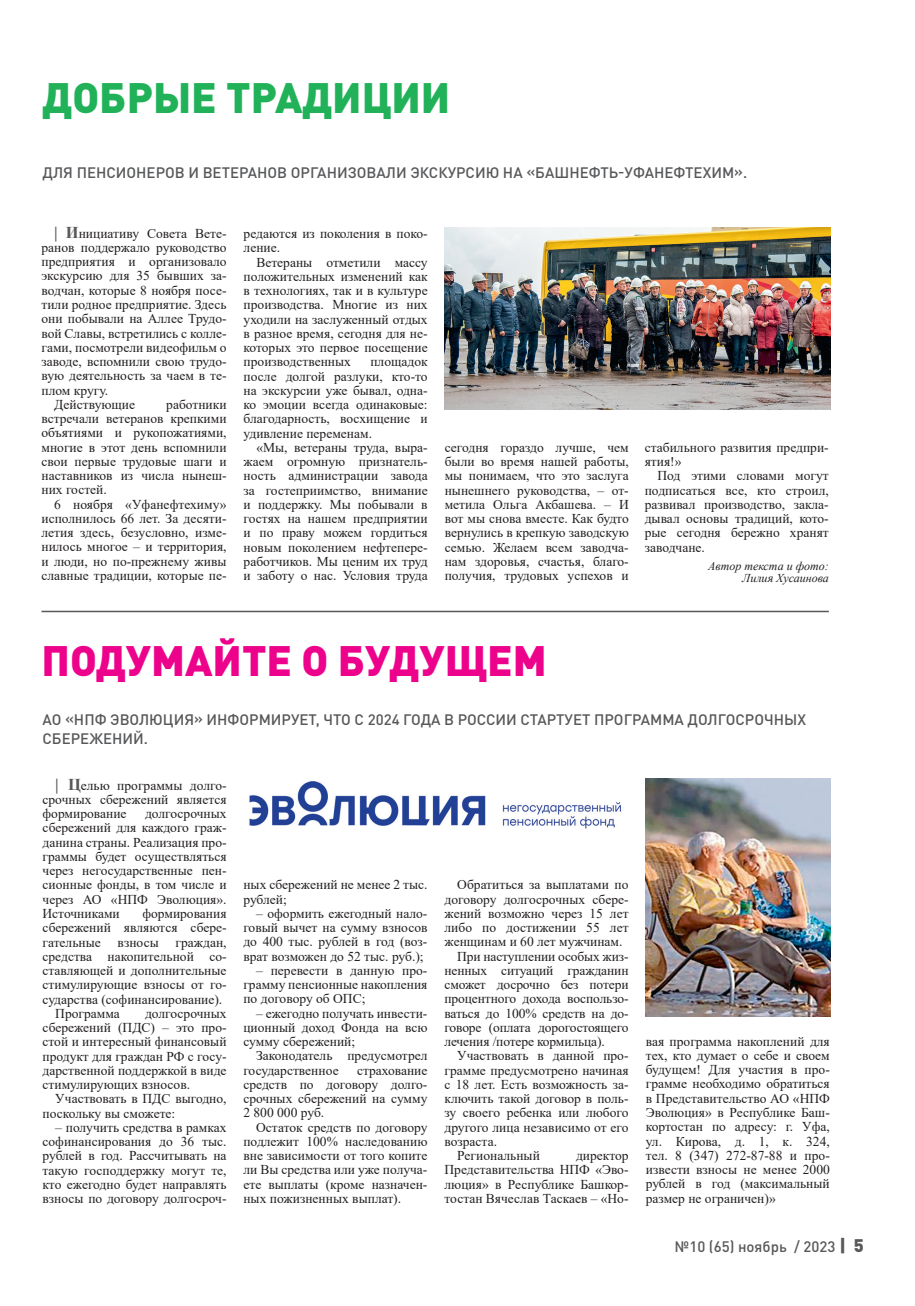
<style>
.page{position:relative;width:915px;height:1306px;background:#fff}
.page>*{position:absolute;margin:0;border:0;box-sizing:border-box;transform-origin:0 0}
.ЗАГОЛОВОК{font:900 42px "DIN Pro";color:#ed028c}
.ЗАГОЛОВОК-2{font:900 42px "DIN Pro";color:#21b259}
._1_абзац{font:500 15px/19.5px "DIN Pro";color:#57585a}
.текст{font:13.5px/14.2px "Times New Roman";color:#231f20;text-align:justify}
.Авторы{font:italic 12px "Times New Roman";color:#231f20}
.s1{font-weight:700;font-size:16.5px;color:#57585a}
.s2{font-weight:900;font-size:18px}
</style>
<div class="page">
<hr style="left:41px;top:610px;width:787px;height:2px;background:#57585a">
<img style="left:249px;top:781px;width:372px;height:48px">
<img style="left:444px;top:227px;width:386px;height:183px">
<img style="left:645px;top:778px;width:185px;height:238px">
<p class="ЗАГОЛОВОК-2" style="left:43px;top:69px;width:409px">ДОБРЫЕ ТРАДИЦИИ</p>
<p class="_1_абзац" style="left:43px;top:162px;width:706px">ДЛЯ ПЕНСИОНЕРОВ И ВЕТЕРАНОВ ОРГАНИЗОВАЛИ ЭКСКУРСИЮ НА «БАШНЕФТЬ-УФАНЕФТЕХИМ».</p>
<p class="текст" style="left:41px;top:226px;width:186px;text-indent:13px"><span class="s1">| И</span>нициативу Совета Вете&shy;ранов поддержало руководство предприятия и организовало экскурсию для 35 бывших за&shy;водчан, которые 8 ноября посе&shy;тили родное предприятие. Здесь они побывали на Аллее Трудо&shy;вой Славы, встретились с колле&shy;гами, посмотрели видеофильм о заводе, вспомнили свою трудо&shy;вую деятельность за чаем в те&shy;плом кругу.</p>
<p class="текст" style="left:54px;top:397px;width:82px">Действующие</p>
<p class="текст" style="left:41px;top:397px;width:186px;text-indent:125px">работники встречали ветеранов крепкими объятиями и рукопожатиями, многие в этот день вспомнили свои первые трудовые шаги и наставников из числа нынеш&shy;них гостей.</p>
<p class="текст" style="left:41px;top:496px;width:186px;text-indent:13px">6 ноября «Уфанефтехиму» исполнилось 66 лет. За десяти&shy;летия здесь, безусловно, изме&shy;нилось многое – и территория, и люди, но по-прежнему живы славные традиции, которые пе-</p>
<p class="текст" style="left:243px;top:226px;width:185px">редаются из поколения в поко&shy;ление.</p>
<p class="текст" style="left:243px;top:254px;width:185px;text-indent:13px">Ветераны отметили массу положительных изменений как в технологиях, так и в культуре производства. Многие из них уходили на заслуженный отдых в разное время, сегодня для не&shy;которых это первое посещение производственных</p>
<p class="текст" style="left:243px;top:354px;width:185px;text-indent:127px">площадок после долгой разлуки, кто-то на экскурсии уже бывал, одна&shy;ко эмоции всегда одинаковые: благодарность, восхищение и удивление переменам.</p>
<p class="текст" style="left:243px;top:440px;width:185px;text-indent:13px">«Мы, ветераны труда, выра&shy;жаем огромную признатель&shy;ность администрации завода за гостеприимство, внимание и поддержку. Мы побывали в гостях на нашем предприятии и по праву можем гордиться новым поколением нефтепере&shy;работчиков. Мы ценим их труд и заботу о нас. Условия труда</p>
<p class="текст" style="left:444px;top:440px;width:185px">сегодня гораздо лучше, чем были во время нашей работы, мы понимаем, что это заслуга нынешнего руководства, – от&shy;метила Ольга Акбашева. – И вот мы снова вместе. Как будто вернулись в крепкую заводскую семью. Желаем всем заводча&shy;нам здоровья, счастья, благо&shy;получия, трудовых успехов и</p>
<p class="текст" style="left:644px;top:440px;width:185px">стабильного развития предпри&shy;ятия!»</p>
<p class="текст" style="left:644px;top:468px;width:185px;text-indent:13px">Под этими словами могут подписаться все, кто строил, развивал производство, закла&shy;дывал основы традиций, кото&shy;рые сегодня бережно хранят заводчане.</p>
<p class="Авторы" style="left:708px;top:557px;width:122px">Автор текста и фото:</p>
<p class="Авторы" style="left:742px;top:569px;width:88px">Лилия Хусаинова</p>
<p class="ЗАГОЛОВОК" style="left:41px;top:631px;width:506px">ПОДУМАЙТЕ О БУДУЩЕМ</p>
<p class="_1_абзац" style="left:43px;top:709px;width:764px">АО «НПФ ЭВОЛЮЦИЯ» ИНФОРМИРУЕТ, ЧТО С 2024 ГОДА В РОССИИ СТАРТУЕТ ПРОГРАММА ДОЛГОСРОЧНЫХ<br>СБЕРЕЖЕНИЙ.</p>
<p class="текст" style="left:43px;top:777px;width:185px;text-indent:13px"><span class="s1">| Ц</span>елью программы долго&shy;срочных сбережений является формирование</p>
<p class="текст" style="left:43px;top:806px;width:185px;text-indent:102px">долгосрочных сбережений для каждого граж&shy;данина страны. Реализация про&shy;граммы будет осуществляться через негосударственные пен&shy;сионные фонды, в том числе и через АО «НПФ Эволюция».<br>Источниками</p>
<p class="текст" style="left:43px;top:905px;width:185px;text-indent:100px">формирования сбережений являются сбере&shy;гательные взносы граждан, средства накопительной со&shy;ставляющей и дополнительные стимулирующие взносы от го&shy;сударства (софинансирование).</p>
<p class="текст" style="left:55px;top:1005px;width:66px">Программа</p>
<p class="текст" style="left:43px;top:1005px;width:185px;text-indent:102px">долгосрочных сбережений (ПДС) – это про&shy;стой и интересный финансовый продукт для граждан РФ с госу&shy;дарственной поддержкой в виде стимулирующих взносов.</p>
<p class="текст" style="left:43px;top:1091px;width:185px;text-indent:13px">Участвовать в ПДС выгодно, поскольку вы сможете:</p>
<p class="текст" style="left:43px;top:1119px;width:185px;text-indent:13px">– получить средства в рамках софинансирования до 36 тыс. рублей в год. Рассчитывать на такую господдержку могут те, кто ежегодно будет направлять взносы по договору долгосроч-</p>
<p class="текст" style="left:243px;top:877px;width:185px">ных сбережений не менее 2 тыс. рублей;</p>
<p class="текст" style="left:243px;top:905px;width:185px;text-indent:13px">– оформить ежегодный нало&shy;говый вычет на сумму взносов до 400 тыс. рублей в год (воз&shy;врат возможен до 52 тыс. руб.);</p>
<p class="текст" style="left:243px;top:962px;width:185px;text-indent:13px">– перевести в данную про&shy;грамму пенсионные накопления по договору об ОПС;</p>
<p class="текст" style="left:243px;top:1005px;width:185px;text-indent:13px">– ежегодно получать инвести&shy;ционный доход Фонда на всю сумму сбережений;</p>
<p class="текст" style="left:243px;top:1048px;width:185px;text-indent:13px">Законодатель предусмотрел государственное</p>
<p class="текст" style="left:243px;top:1062px;width:185px;text-indent:113px">страхование средств по договору долго&shy;срочных сбережений на сумму 2 800 000 руб.</p>
<p class="текст" style="left:243px;top:1119px;width:185px;text-indent:13px">Остаток средств по договору подлежит 100% наследованию вне зависимости от того копите ли Вы средства или уже получа&shy;ете выплаты (кроме назначен&shy;ных пожизненных выплат).</p>
<p class="текст" style="left:444px;top:877px;width:185px;text-indent:13px">Обратиться за выплатами по договору долгосрочных сбере&shy;жений возможно через 15 лет либо по достижении 55 лет женщинам и 60 лет мужчинам.</p>
<p class="текст" style="left:444px;top:948px;width:185px;text-indent:13px">При наступлении особых жиз&shy;ненных ситуаций гражданин сможет досрочно без потери процентного дохода воспользо&shy;ваться до 100% средств на до&shy;говоре (оплата дорогостоящего лечения /потере кормильца).</p>
<p class="текст" style="left:444px;top:1048px;width:185px;text-indent:13px">Участвовать в данной про&shy;грамме предусмотрено начиная с 18 лет. Есть возможность за&shy;ключить такой договор в поль&shy;зу своего ребенка или любого другого лица независимо от его возраста.</p>
<p class="текст" style="left:457px;top:1148px;width:84px">Региональный</p>
<p class="текст" style="left:444px;top:1148px;width:185px;text-indent:131px">директор Представительства НПФ «Эво&shy;люция» в Республике Башкор&shy;тостан Вячеслав Таскаев – «Но-</p>
<p class="текст" style="left:645px;top:1033px;width:185px">вая программа накоплений для тех, кто думает о себе и своем будущем! Для участия в про&shy;грамме необходимо обратиться в Представительство АО «НПФ Эволюция» в Республике Баш&shy;кортостан по адресу: г. Уфа, ул. Кирова, д. 1, к. 324, тел. 8 (347) 272-87-88 и про&shy;извести взносы не менее 2000 рублей в год (максимальный размер не ограничен)»</p>
<p class="_1_абзац" style="left:674px;top:1235px;width:190px">№10 (65) ноябрь / 2023 <span class="s2">| 5</span></p>
</div>
